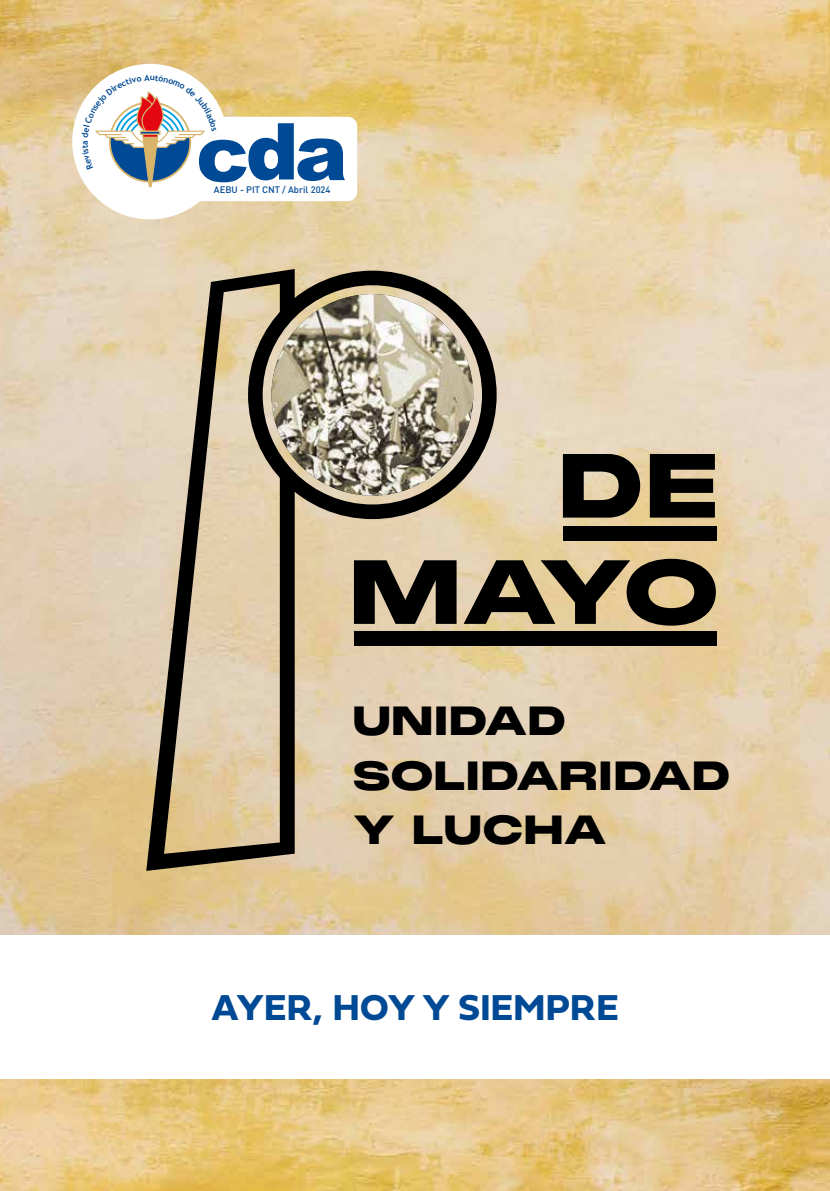
<style>
.page{position:relative;width:830px;height:1191px;background:#fff}
.page>*{position:absolute;margin:0;border:0;box-sizing:border-box;transform-origin:0 0}
.t1{font:900 88.5px/106.2px "PP Monument Extended";letter-spacing:-.085em;color:#000;text-align:right}
.t2{font:900 78.45px "Arial";color:#004994}
.t3{font:900 39.6px/54.2px "PP Monument Extended";letter-spacing:-.01em;color:#000}
.t4{font:700 37.5px "Fieldwork Hum";letter-spacing:.01em;color:#004994}
.t5{font:500 9.3px "DIN Pro";color:#004994}
.t6{font:700 8.55px "Trebuchet MS";color:#004994}
</style>
<div class="page">
<img style="left:0;top:0;width:829px;height:1191px">
<svg style="left:294px;top:271px;width:202px;height:248px;background:#8a7f6d"></svg>
<svg style="left:146px;top:269px;width:148px;height:602px;background:#afa086"></svg>
<div style="left:562px;top:526px;width:154px;height:14px;background:#000"></div>
<div style="left:354px;top:631px;width:362px;height:15px;background:#000"></div>
<img style="left:271px;top:294px;width:202px;height:202px;border-radius:101px">
<div style="left:121px;top:117px;width:236px;height:84px;background:#fff;border-radius:9px"></div>
<div style="left:72px;top:64px;width:156px;height:155px;background:#fff;border-radius:50%"></div>
<div style="left:0;top:935px;width:829px;height:143px;background:#fff"></div>
<svg style="left:81px;top:74px;width:135px;height:113px"></svg>
<p class="t6" style="left:79px;top:145px;width:6px;rotate:-90deg">a</p>
<h2 class="t2" style="left:196px;top:95px;width:153px">cda</h2>
<p class="t5" style="left:214px;top:184px;width:118px">AEBU - PIT CNT / Abril 2024</p>
<h1 class="t1" style="left:348px;top:430px;width:373px">DE<br>MAYO</h1>
<p class="t3" style="left:352px;top:693px;width:380px">UNIDAD<br>SOLIDARIDAD<br>Y LUCHA</p>
<p class="t4" style="left:211px;top:978px;width:408px">AYER, HOY Y SIEMPRE</p>
</div>
